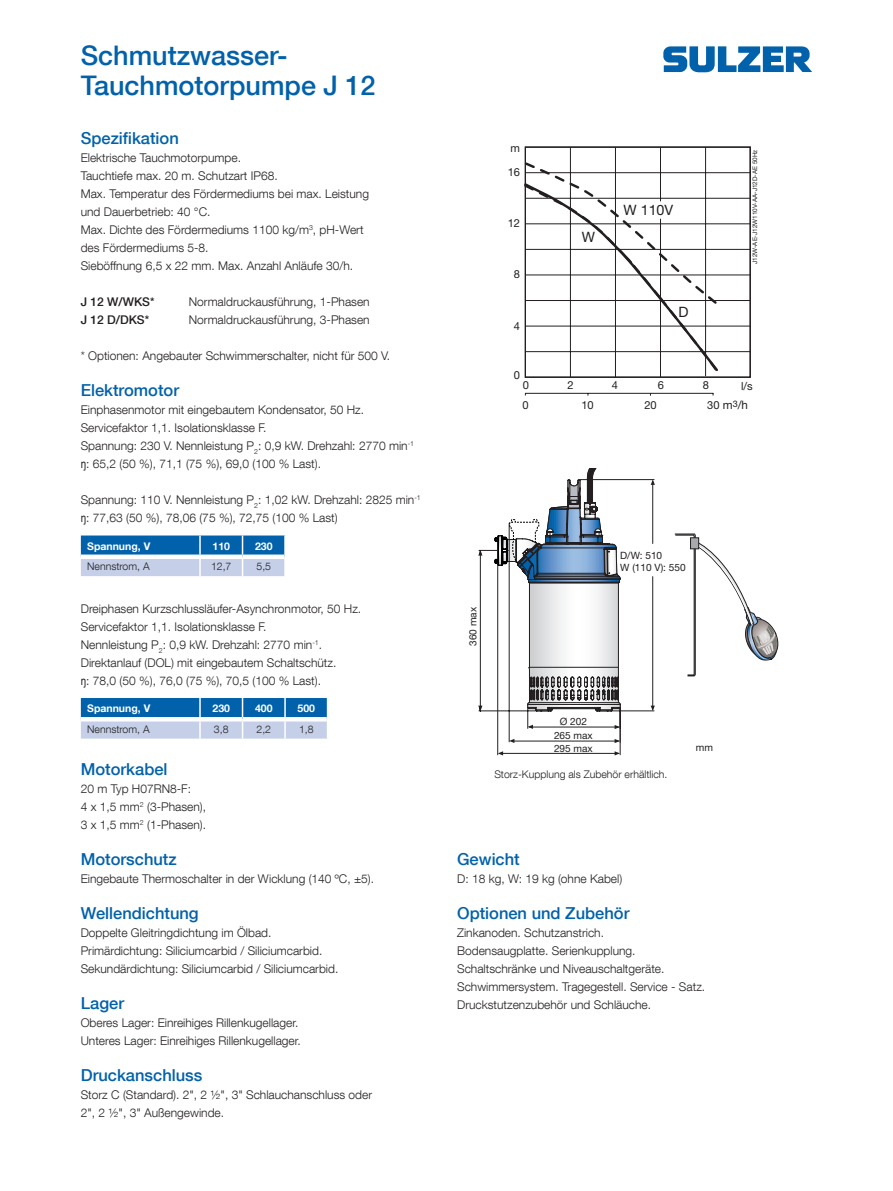
<style>
.page{position:relative;width:893px;height:1191px;background:#fff}
.page>*{position:absolute;margin:0;border:0;box-sizing:border-box;transform-origin:0 0}
.t1{font:500 27px/30px "Helvetica Neue LT Com";color:#0161aa}
.Subtitle{font:500 16.5px "Helvetica Neue LT Com";color:#0161aa}
.t2{font:14.25px "Helvetica Neue LT Com";color:#231f20}
.Body_text{font:300 12px/18px "Helvetica Neue LT Com";color:#231f20}
.Body_text-2{font:500 12px "Helvetica Neue LT Com";color:#231f20}
.t3{font:11.55px "Helvetica Neue LT Com";color:#231f20}
.t4{font:11.1px/24px "Helvetica Neue LT Com";color:#231f20}
.Table_text{font:300 10.5px "Helvetica Neue LT Com";color:#231f20}
.Table_column_title{font:700 10.5px "Helvetica Neue LT Com";color:#fff}
.Footnote{font:300 10.5px "Helvetica Neue LT Com";color:#231f20}
.t5{font:10.05px/12.1px "Helvetica Neue LT Com";color:#231f20}
.t6{font:9.3px "Helvetica Neue LT Com";color:#231f20}
.t7{font:6.3px "Helvetica Neue LT Com";color:#231f20}
.s1{font-family:"Arial Narrow";font-weight:400}
.s2{font-size:11.1px}
.s3{font-size:9.3px}
</style>
<div class="page">
<svg style="left:663px;top:46px;width:149px;height:26px"></svg>
<hr style="left:660px;top:219px;width:1px;height:158px;background:#231f20">
<hr style="left:660px;top:147px;width:1px;height:54px;background:#231f20">
<hr style="left:705px;top:147px;width:1px;height:229px;background:#231f20">
<hr style="left:570px;top:147px;width:1px;height:230px;background:#231f20">
<hr style="left:525px;top:326px;width:226px;height:1px;background:#231f20">
<hr style="left:525px;top:300px;width:226px;height:1px;background:#231f20">
<hr style="left:525px;top:223px;width:226px;height:1px;background:#231f20">
<hr style="left:525px;top:172px;width:226px;height:1px;background:#231f20">
<hr style="left:525px;top:198px;width:226px;height:1px;background:#231f20">
<hr style="left:525px;top:249px;width:226px;height:1px;background:#231f20">
<hr style="left:525px;top:351px;width:226px;height:1px;background:#231f20">
<hr style="left:615px;top:147px;width:1px;height:230px;background:#231f20">
<hr style="left:525px;top:274px;width:226px;height:1px;background:#231f20">
<div style="left:525px;top:146px;width:226px;height:232px;border:1px solid #231f20"></div>
<hr style="left:525px;top:393px;width:188px;height:1px;background:#231f20">
<svg style="left:524px;top:160px;width:200px;height:214px"></svg>
<svg style="left:81px;top:535px;width:204px;height:41px;background:#6499c9"></svg>
<div style="left:81px;top:554px;width:119px;height:5px;background:#fff"></div>
<div style="left:200px;top:554px;width:43px;height:5px;background:#fff"></div>
<div style="left:243px;top:554px;width:41px;height:5px;background:#fff"></div>
<svg style="left:81px;top:698px;width:246px;height:40px;background:#6197c8"></svg>
<hr style="left:81px;top:717px;width:119px;height:4px;background:#fff">
<hr style="left:200px;top:717px;width:43px;height:4px;background:#fff">
<hr style="left:243px;top:717px;width:42px;height:4px;background:#fff">
<hr style="left:285px;top:717px;width:42px;height:4px;background:#fff">
<svg style="left:478px;top:537px;width:142px;height:206px"></svg>
<svg style="left:615px;top:725px;width:5px;height:4px"></svg>
<svg style="left:615px;top:739px;width:5px;height:4px"></svg>
<svg style="left:478px;top:705px;width:4px;height:6px"></svg>
<svg style="left:478px;top:550px;width:4px;height:5px"></svg>
<svg style="left:528px;top:724px;width:5px;height:5px"></svg>
<svg style="left:509px;top:739px;width:5px;height:4px"></svg>
<svg style="left:674px;top:533px;width:105px;height:144px"></svg>
<div style="left:690px;top:537px;width:9px;height:12px;background:#a8a9ad;border:1px solid #231f20"></div>
<hr style="left:502px;top:753px;width:117px;height:1px;background:#231f20">
<hr style="left:497px;top:563px;width:1px;height:192px;background:#231f20">
<hr style="left:620px;top:709px;width:1px;height:45px;background:#231f20">
<svg style="left:615px;top:751px;width:5px;height:4px"></svg>
<svg style="left:498px;top:751px;width:5px;height:4px"></svg>
<svg style="left:495px;top:468px;width:160px;height:247px"></svg>
<p class="t1" style="left:81px;top:40px;width:296px">Schmutzwasser-<br>Tauchmotorpumpe J 12</p>
<p class="Subtitle" style="left:81px;top:128px;width:100px">Spezifikation</p>
<p class="Body_text" style="left:81px;top:149px;width:162px">Elektrische Tauchmotorpumpe.</p>
<p class="Body_text" style="left:81px;top:167px;width:198px">Tauchtiefe max. 20 m. Schutzart IP68.</p>
<p class="Body_text" style="left:81px;top:185px;width:290px">Max. Temperatur des Fördermediums bei max. Leistung und Dauerbetrieb: 40 °C.</p>
<p class="Body_text" style="left:81px;top:221px;width:284px">Max. Dichte des Fördermediums 1100 kg/m<sup>3</sup>, pH-Wert des Fördermediums 5-8.</p>
<p class="Body_text" style="left:81px;top:257px;width:274px">Sieböffnung 6,5 x 22 mm. Max. Anzahl Anläufe 30/h.</p>
<p class="Body_text-2" style="left:81px;top:295px;width:75px">J 12 W/WKS*</p>
<p class="Body_text" style="left:189px;top:293px;width:182px">Normaldruckausführung, 1-Phasen</p>
<p class="Body_text-2" style="left:81px;top:313px;width:70px">J 12 D/DKS*</p>
<p class="Body_text" style="left:189px;top:311px;width:182px">Normaldruckausführung, 3-Phasen</p>
<p class="Body_text" style="left:81px;top:347px;width:311px">* Optionen: Angebauter Schwimmerschalter, nicht für 500 V.</p>
<p class="Subtitle" style="left:81px;top:380px;width:100px">Elektromotor</p>
<p class="Body_text" style="left:81px;top:401px;width:285px">Einphasenmotor mit eingebautem Kondensator, 50 Hz.</p>
<p class="Body_text" style="left:81px;top:419px;width:187px">Servicefaktor 1,1. Isolationsklasse F.</p>
<p class="Body_text" style="left:81px;top:437px;width:335px">Spannung: 230 V. Nennleistung P<sub>2</sub>: 0,9 kW. Drehzahl: 2770 min<sup>-1</sup></p>
<p class="Body_text" style="left:81px;top:455px;width:242px"><span class="s1">ŋ</span>: 65,2 (50 %), 71,1 (75 %), 69,0 (100 % Last).</p>
<p class="Body_text" style="left:81px;top:491px;width:342px">Spannung: 110 V. Nennleistung P<sub>2</sub>: 1,02 kW. Drehzahl: 2825 min<sup>-1</sup></p>
<p class="Body_text" style="left:81px;top:509px;width:258px"><span class="s1">ŋ</span>: 77,63 (50 %), 78,06 (75 %), 72,75 (100 % Last)</p>
<p class="Table_column_title" style="left:87px;top:539px;width:65px">Spannung, V</p>
<p class="Table_column_title" style="left:212px;top:539px;width:19px">110</p>
<p class="Table_column_title" style="left:255px;top:539px;width:19px">230</p>
<p class="Table_text" style="left:87px;top:560px;width:64px">Nennstrom, A</p>
<p class="Table_text" style="left:211px;top:560px;width:22px">12,7</p>
<p class="Table_text" style="left:256px;top:560px;width:16px">5,5</p>
<p class="Body_text" style="left:81px;top:599px;width:282px">Dreiphasen Kurzschlussläufer-Asynchronmotor, 50 Hz.</p>
<p class="Body_text" style="left:81px;top:617px;width:187px">Servicefaktor 1,1. Isolationsklasse F.</p>
<p class="Body_text" style="left:81px;top:635px;width:243px">Nennleistung P<sub>2</sub>: 0,9 kW. Drehzahl: 2770 min<sup>-1</sup>.</p>
<p class="Body_text" style="left:81px;top:653px;width:257px">Direktanlauf (DOL) mit eingebautem Schaltschütz.</p>
<p class="Body_text" style="left:81px;top:671px;width:242px"><span class="s1">ŋ</span>: 78,0 (50 %), 76,0 (75 %), 70,5 (100 % Last).</p>
<p class="Table_column_title" style="left:87px;top:702px;width:65px">Spannung, V</p>
<p class="Table_column_title" style="left:212px;top:702px;width:19px">230</p>
<p class="Table_column_title" style="left:255px;top:702px;width:19px">400</p>
<p class="Table_column_title" style="left:298px;top:702px;width:19px">500</p>
<p class="Table_text" style="left:87px;top:722px;width:64px">Nennstrom, A</p>
<p class="Table_text" style="left:214px;top:722px;width:16px">3,8</p>
<p class="Table_text" style="left:256px;top:722px;width:16px">2,2</p>
<p class="Table_text" style="left:299px;top:722px;width:16px">1,8</p>
<p class="Subtitle" style="left:81px;top:758px;width:88px">Motorkabel</p>
<p class="Body_text" style="left:81px;top:779px;width:112px">20 m Typ H07RN8-F:</p>
<p class="Body_text" style="left:81px;top:797px;width:127px">4 x 1,5 mm<sup>2</sup> (3-Phasen),</p>
<p class="Body_text" style="left:81px;top:815px;width:127px">3 x 1,5 mm<sup>2</sup> (1-Phasen).</p>
<p class="Subtitle" style="left:81px;top:848px;width:97px">Motorschutz</p>
<p class="Body_text" style="left:81px;top:869px;width:295px">Eingebaute Thermoschalter in der Wicklung (140 ºC, ±5).</p>
<p class="Subtitle" style="left:81px;top:902px;width:119px">Wellendichtung</p>
<p class="Body_text" style="left:81px;top:923px;width:192px">Doppelte Gleitringdichtung im Ölbad.</p>
<p class="Body_text" style="left:81px;top:941px;width:243px">Primärdichtung: Siliciumcarbid / Siliciumcarbid.</p>
<p class="Body_text" style="left:81px;top:959px;width:259px">Sekundärdichtung: Siliciumcarbid / Siliciumcarbid.</p>
<p class="Subtitle" style="left:81px;top:992px;width:45px">Lager</p>
<p class="Body_text" style="left:81px;top:1013px;width:222px">Oberes Lager: Einreihiges Rillenkugellager.<br>Unteres Lager: Einreihiges Rillenkugellager.</p>
<p class="Subtitle" style="left:81px;top:1064px;width:123px">Druckanschluss</p>
<p class="Body_text" style="left:81px;top:1085px;width:293px">Storz C (Standard). 2", 2 ½", 3" Schlauchanschluss oder</p>
<p class="Body_text" style="left:81px;top:1103px;width:145px">2", 2 ½", 3" Außengewinde.</p>
<p class="t4" style="left:508px;top:136px;width:14px">m<br>16</p>
<p class="t4" style="left:508px;top:210px;width:14px">12</p>
<p class="t4" style="left:514px;top:261px;width:8px">8</p>
<p class="t4" style="left:514px;top:314px;width:8px">4</p>
<p class="t2" style="left:582px;top:228px;width:15px">W</p>
<p class="t2" style="left:623px;top:202px;width:51px">W 110V</p>
<p class="t2" style="left:678px;top:303px;width:12px">D</p>
<p class="t7" style="left:751px;top:264px;width:116px;rotate:-90deg">J12W-AE-J12W110V-AA-J12D-AE 50Hz</p>
<p class="t4" style="left:514px;top:363px;width:8px">0</p>
<p class="t4" style="left:523px;top:373px;width:8px">0</p>
<p class="t4" style="left:567px;top:373px;width:8px">2</p>
<p class="t4" style="left:658px;top:373px;width:8px">6</p>
<p class="t4" style="left:612px;top:373px;width:8px">4</p>
<p class="t4" style="left:703px;top:373px;width:8px">8</p>
<p class="t4" style="left:741px;top:373px;width:13px">l/s</p>
<p class="t4" style="left:522px;top:393px;width:8px">0</p>
<p class="t3" style="left:707px;top:398px;width:42px"><span class="s2">30</span> m<sup>3</sup>/h</p>
<p class="t4" style="left:581px;top:393px;width:14px">10</p>
<p class="t4" style="left:644px;top:393px;width:14px">20</p>
<p class="t5" style="left:466px;top:646px;width:40px;rotate:-90deg">360 max</p>
<p class="t5" style="left:620px;top:549px;width:67px">D/W: 510<br>W (110 V): 550</p>
<p class="t6" style="left:647px;top:564px;width:40px">D/W: 510</p>
<p class="t5" style="left:560px;top:715px;width:29px">Ø 202</p>
<p class="t5" style="left:554px;top:729px;width:40px">265 max</p>
<p class="t5" style="left:554px;top:742px;width:40px">295 max</p>
<p class="Footnote" style="left:494px;top:768px;width:175px">Storz-Kupplung als Zubehör erhältlich.</p>
<p class="t5" style="left:696px;top:741px;width:39px">mm <span class="s3">mm</span></p>
<p class="Subtitle" style="left:457px;top:848px;width:64px">Gewicht</p>
<p class="Body_text" style="left:457px;top:869px;width:167px">D: 18 kg, W: 19 kg (ohne Kabel)</p>
<p class="Subtitle" style="left:457px;top:902px;width:174px">Optionen und Zubehör</p>
<p class="Body_text" style="left:457px;top:923px;width:180px">Zinkanoden. Schutzanstrich.<br>Bodensaugplatte. Serienkupplung.</p>
<p class="Body_text" style="left:457px;top:959px;width:250px">Schaltschränke und Niveauschaltgeräte.<br>Schwimmersystem. Tragegestell. Service - Satz.<br>Druckstutzenzubehör und Schläuche.</p>
</div>
